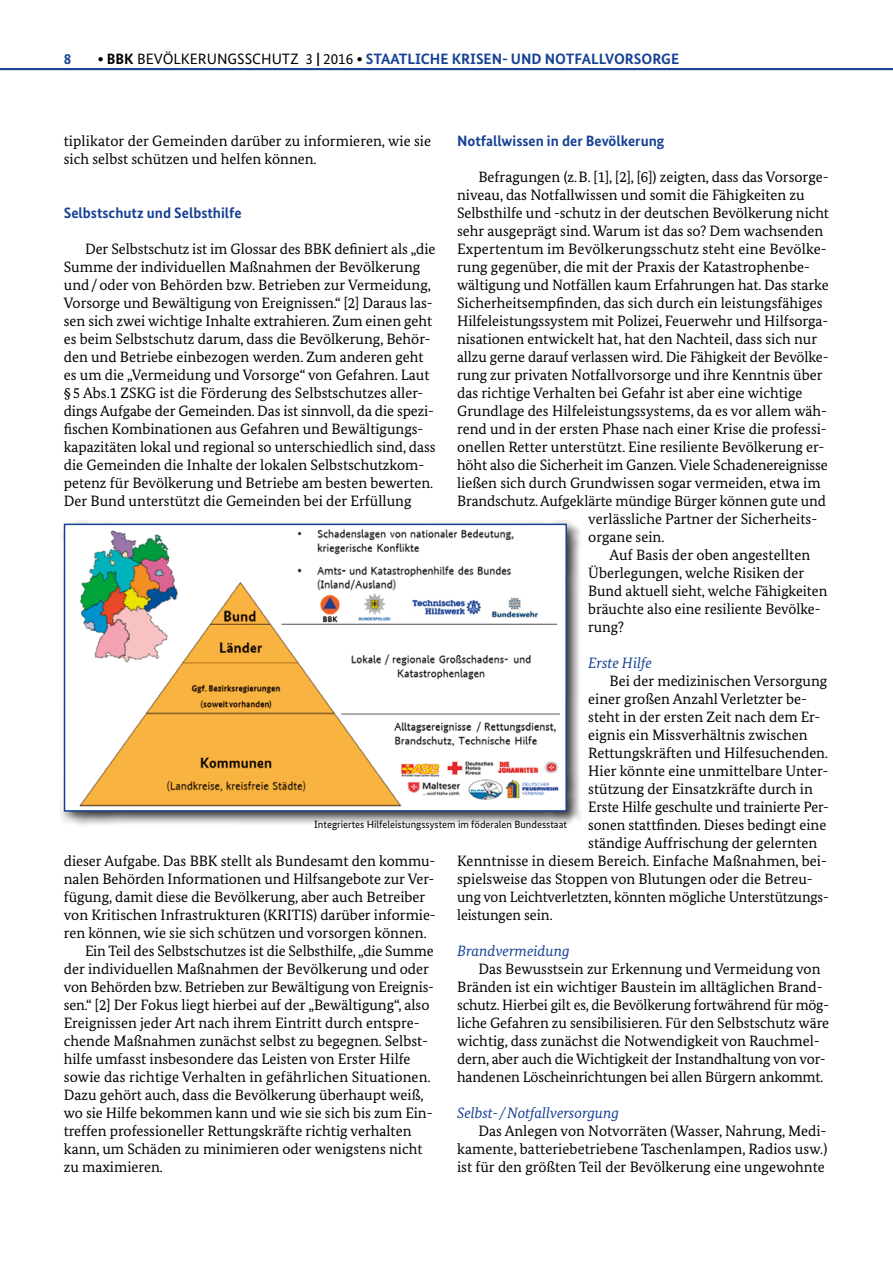
<style>
.page{position:relative;width:893px;height:1263px;background:#fff}
.page>*{position:absolute;margin:0;border:0;box-sizing:border-box;transform-origin:0 0}
.Fließtext{font:15px/18px "Bundes Serif";color:#000}
.Zwischentitel{font:700 15px "Bundes Sans";color:#164194}
.Fließtext_ohne_Einzu{font:italic 15px "Bundes Serif";color:#164194}
.BU{font:10.5px "Bundes Sans";color:#000}
.s1{color:#000}
.s2{font-weight:400;color:#000}
</style>
<div class="page">
<div style="left:61px;top:520px;width:521px;height:306px;background:#000;opacity:.75"></div>
<img style="left:67px;top:527px;width:497px;height:282px">
<div style="left:64px;top:524px;width:503px;height:288px;border:2px solid #164194"></div>
<hr style="left:0;top:68px;width:893px;height:2px;background:#164194">
<p class="Zwischentitel" style="left:64px;top:49px;width:9px">8</p>
<p class="Zwischentitel" style="left:98px;top:49px;width:583px"><span class="s1">∙ BBK</span> <span class="s2">BEVÖLKERUNGSSCHUTZ 3</span> <span class="s1">|</span> <span class="s2">2016</span> <span class="s1">∙</span> STAATLICHE KRISEN- UND NOTFALLVORSORGE</p>
<p class="Fließtext" style="left:64px;top:131px;width:369px">tiplikator der Gemeinden darüber zu informieren, wie sie sich selbst schützen und helfen können.</p>
<p class="Zwischentitel" style="left:457px;top:131px;width:209px">Notfallwissen in der Bevölkerung</p>
<p class="Fließtext" style="left:478px;top:167px;width:352px">Befragungen (z.B. [1], [2], [6]) zeigten, dass das Vorsorge-</p>
<p class="Fließtext" style="left:457px;top:185px;width:349px">niveau, das Notfallwissen und somit die Fähigkeiten zu</p>
<p class="Fließtext" style="left:457px;top:203px;width:373px">Selbsthilfe und -schutz in der deutschen Bevölkerung nicht</p>
<p class="Fließtext" style="left:457px;top:221px;width:368px">sehr ausgeprägt sind. Warum ist das so? Dem wachsenden</p>
<p class="Fließtext" style="left:457px;top:239px;width:371px">Expertentum im Bevölkerungsschutz steht eine Bevölke-</p>
<p class="Fließtext" style="left:457px;top:257px;width:354px">rung gegenüber, die mit der Praxis der Katastrophenbe-</p>
<p class="Fließtext" style="left:457px;top:275px;width:373px">wältigung und Notfällen kaum Erfahrungen hat. Das starke</p>
<p class="Fließtext" style="left:457px;top:293px;width:367px">Sicherheitsempfinden, das sich durch ein leistungsfähiges</p>
<p class="Fließtext" style="left:457px;top:311px;width:373px">Hilfeleistungssystem mit Polizei, Feuerwehr und Hilfsorga-</p>
<p class="Fließtext" style="left:457px;top:329px;width:362px">nisationen entwickelt hat, hat den Nachteil, dass sich nur</p>
<p class="Fließtext" style="left:457px;top:347px;width:373px">allzu gerne darauf verlassen wird. Die Fähigkeit der Bevölke-</p>
<p class="Fließtext" style="left:457px;top:365px;width:367px">rung zur privaten Notfallvorsorge und ihre Kenntnis über</p>
<p class="Fließtext" style="left:457px;top:383px;width:347px">das richtige Verhalten bei Gefahr ist aber eine wichtige</p>
<p class="Fließtext" style="left:457px;top:401px;width:371px">Grundlage des Hilfeleistungssystems, da es vor allem wäh-</p>
<p class="Fließtext" style="left:457px;top:419px;width:371px">rend und in der ersten Phase nach einer Krise die professi-</p>
<p class="Fließtext" style="left:457px;top:437px;width:369px">onellen Retter unterstützt. Eine resiliente Bevölkerung er-</p>
<p class="Fließtext" style="left:457px;top:455px;width:372px">höht also die Sicherheit im Ganzen. Viele Schadenereignisse</p>
<p class="Fließtext" style="left:457px;top:473px;width:365px">ließen sich durch Grundwissen sogar vermeiden, etwa im</p>
<p class="Fließtext" style="left:457px;top:491px;width:370px">Brandschutz. Aufgeklärte mündige Bürger können gute und</p>
<p class="Fließtext" style="left:588px;top:509px;width:230px">verlässliche Partner der Sicherheits-</p>
<p class="Fließtext" style="left:588px;top:527px;width:78px">organe sein.</p>
<p class="Fließtext" style="left:588px;top:545px;width:241px;text-indent:21px">Auf Basis der oben angestellten<br>Überlegungen, welche Risiken der<br>Bund aktuell sieht, welche Fähigkeiten bräuchte also eine resiliente Bevölke&shy;rung?</p>
<p class="Fließtext_ohne_Einzu" style="left:588px;top:653px;width:65px">Erste Hilfe</p>
<p class="Fließtext" style="left:609px;top:671px;width:219px">Bei der medizinischen Versorgung</p>
<p class="Fließtext" style="left:588px;top:689px;width:220px">einer großen Anzahl Verletzter be-</p>
<p class="Fließtext" style="left:588px;top:707px;width:234px">steht in der ersten Zeit nach dem Er-</p>
<p class="Fließtext" style="left:588px;top:725px;width:221px">eignis ein Missverhältnis zwischen</p>
<p class="Fließtext" style="left:588px;top:743px;width:241px">Rettungskräften und Hilfesuchenden.</p>
<p class="Fließtext" style="left:588px;top:761px;width:241px">Hier könnte eine unmittelbare Unter-</p>
<p class="Fließtext" style="left:588px;top:779px;width:226px">stützung der Einsatzkräfte durch in</p>
<p class="Fließtext" style="left:588px;top:797px;width:242px">Erste Hilfe geschulte und trainierte Per-</p>
<p class="Fließtext" style="left:588px;top:815px;width:240px">sonen stattfinden. Dieses bedingt eine</p>
<p class="Fließtext" style="left:588px;top:833px;width:231px">ständige Auffrischung der gelernten</p>
<p class="Fließtext" style="left:457px;top:851px;width:371px">Kenntnisse in diesem Bereich. Einfache Maßnahmen, bei-</p>
<p class="Fließtext" style="left:457px;top:869px;width:357px">spielsweise das Stoppen von Blutungen oder die Betreu-</p>
<p class="Fließtext" style="left:457px;top:887px;width:373px">ung von Leichtverletzten, könnten mögliche Unterstützungs-</p>
<p class="Fließtext" style="left:457px;top:905px;width:97px">leistungen sein.</p>
<p class="Fließtext_ohne_Einzu" style="left:457px;top:941px;width:114px">Brandvermeidung</p>
<p class="Fließtext" style="left:457px;top:959px;width:374px;text-indent:21px">Das Bewusstsein zur Erkennung und Vermeidung von Bränden ist ein wichtiger Baustein im alltäglichen Brand&shy;schutz. Hierbei gilt es, die Bevölkerung fortwährend für mög&shy;liche Gefahren zu sensibilisieren. Für den Selbstschutz wäre wichtig, dass zunächst die Notwendigkeit von Rauchmel&shy;dern, aber auch die Wichtigkeit der Instandhaltung von vor&shy;handenen Löscheinrichtungen bei allen Bürgern ankommt.</p>
<p class="Fließtext_ohne_Einzu" style="left:457px;top:1103px;width:163px">Selbst-/Notfallversorgung</p>
<p class="Fließtext" style="left:457px;top:1121px;width:372px;text-align:justify;text-indent:21px">Das Anlegen von Notvorräten (Wasser, Nahrung, Medi&shy;kamente, batteriebetriebene Taschenlampen, Radios usw.) ist für den größten Teil der Bevölkerung eine ungewohnte</p>
<p class="Zwischentitel" style="left:64px;top:203px;width:179px">Selbstschutz und Selbsthilfe</p>
<p class="Fließtext" style="left:64px;top:239px;width:373px;text-indent:21px">Der Selbstschutz ist im Glossar des BBK definiert als „die Summe der individuellen Maßnahmen der Bevölkerung und/oder von Behörden bzw. Betrieben zur Vermeidung, Vorsorge und Bewältigung von Ereignissen.“ [2] Daraus las&shy;sen sich zwei wichtige Inhalte extrahieren. Zum einen geht es beim Selbstschutz darum, dass die Bevölkerung, Behör&shy;den und Betriebe einbezogen werden. Zum anderen geht es um die „Vermeidung und Vorsorge“ von Gefahren. Laut § 5 Abs.1 ZSKG ist die Förderung des Selbstschutzes aller&shy;dings Aufgabe der Gemeinden. Das ist sinnvoll, da die spezi&shy;fischen Kombinationen aus Gefahren und Bewältigungs&shy;kapazitäten lokal und regional so unterschiedlich sind, dass die Gemeinden die Inhalte der lokalen Selbstschutzkom&shy;petenz für Bevölkerung und Betriebe am besten bewerten.<br>Der Bund unterstützt die Gemeinden bei der Erfüllung</p>
<p class="BU" style="left:314px;top:818px;width:254px">Integriertes Hilfeleistungssystem im föderalen Bundesstaat</p>
<p class="Fließtext" style="left:64px;top:851px;width:374px">dieser Aufgabe. Das BBK stellt als Bundesamt den kommu&shy;nalen Behörden Informationen und Hilfsangebote zur Ver&shy;fügung, damit diese die Bevölkerung, aber auch Betreiber von Kritischen Infrastrukturen (KRITIS) darüber informie&shy;ren können, wie sie sich schützen und vorsorgen können.</p>
<p class="Fließtext" style="left:64px;top:941px;width:372px;text-indent:21px">Ein Teil des Selbstschutzes ist die Selbsthilfe, „die Summe der individuellen Maßnahmen der Bevölkerung und oder von Behörden bzw. Betrieben zur Bewältigung von Ereignis&shy;sen.“ [2] Der Fokus liegt hierbei auf der „Bewältigung“, also Ereignissen jeder Art nach ihrem Eintritt durch entspre&shy;chende Maßnahmen zunächst selbst zu begegnen. Selbst&shy;hilfe umfasst insbesondere das Leisten von Erster Hilfe sowie das richtige Verhalten in gefährlichen Situationen.<br>Dazu gehört auch, dass die Bevölkerung überhaupt weiß, wo sie Hilfe bekommen kann und wie sie sich bis zum Ein&shy;treffen professioneller Rettungskräfte richtig verhalten kann, um Schäden zu minimieren oder wenigstens nicht zu maximieren.</p>
</div>
